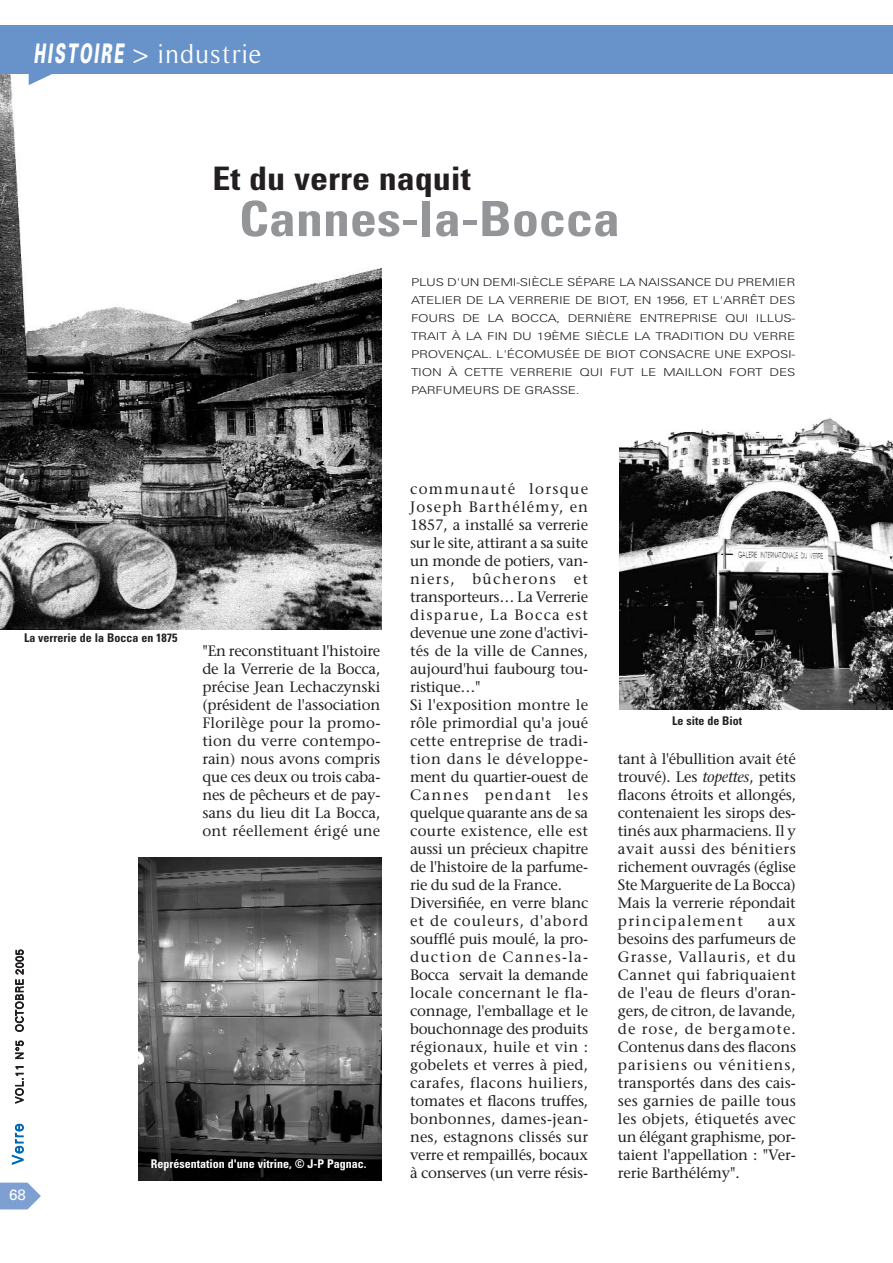
<style>
.page{position:relative;width:893px;height:1263px;background:#fff}
.page>*{position:absolute;margin:0;border:0;box-sizing:border-box;transform-origin:0 0}
.t1{font:700 condensed 48.6px "Univers";color:#939598;scale:1.11 1}
.t2{font:700 condensed 32.4px "Univers";color:#231f20;scale:1.11 1}
.t3{font:27px "Timeless";letter-spacing:.035em;color:#fff}
.t4{font:15px/18px "Stone Serif";letter-spacing:-.01em;color:#231f20;text-align:justify}
.t5{font:300 15px "Univers";letter-spacing:.085em;color:#0067b1}
.t6{font:15px "Univers";color:#fff}
.t7{font:700 condensed 12px "Univers";color:#fff}
.t8{font:700 condensed 12px "Univers";color:#231f20}
.t9{font:300 10.8px/18px "Univers";letter-spacing:-.015em;color:#231f20;text-align:justify;scale:1.25 1}
.t10{font:300 10.5px "Univers";letter-spacing:.055em;color:#231f20}
.s1{font-family:"Univers";font-weight:900}
.s2{font-style:italic}
</style>
<div class="page">
<img style="left:0;top:74px;width:381px;height:555px">
<img style="left:139px;top:857px;width:242px;height:323px">
<svg style="left:0;top:1183px;width:41px;height:26px"></svg>
<div style="left:0;top:26px;width:892px;height:48px;background:#6792ca"></div>
<svg style="left:29px;top:74px;width:24px;height:11px"></svg>
<img style="left:619px;top:418px;width:273px;height:292px">
<h3 class="t3" style="left:34px;top:43px;width:229px"><span class="s1">HISTOIRE</span> &gt; industrie</h3>
<h2 class="t2" style="left:212px;top:166px;width:234px">Et du verre naquit</h2>
<h1 class="t1" style="left:239px;top:201px;width:345px">Cannes-la-Bocca</h1>
<p class="t9" style="left:411px;top:274px;width:309px">PLUS D'UN DEMI-SIÈCLE SÉPARE LA NAISSANCE DU PREMIER ATELIER DE LA VERRERIE DE BIOT, EN 1956, ET L'ARRÊT DES FOURS DE LA BOCCA, DERNIÈRE ENTREPRISE QUI ILLUS-TRAIT À LA FIN DU 19ÈME SIÈCLE LA TRADITION DU VERRE PROVENÇAL. L'ÉCOMUSÉE DE BIOT CONSACRE UNE EXPOSI-TION À CETTE VERRERIE QUI FUT LE MAILLON FORT DES PARFUMEURS DE GRASSE.</p>
<p class="t8" style="left:24px;top:633px;width:155px">La verrerie de la Bocca en 1875</p>
<p class="t4" style="left:202px;top:643px;width:179px">"En reconstituant l'histoire de la Verrerie de la Bocca, précise Jean Lechaczynski (président de l'association Florilège pour la promo&shy;tion du verre contempo&shy;rain) nous avons compris que ces deux ou trois caba&shy;nes de pêcheurs et de pay&shy;sans du lieu dit La Bocca, ont réellement érigé une</p>
<p class="t10" style="left:16px;top:1103px;width:155px;rotate:-90deg">VOL.11 N°5 OCTOBRE 2005</p>
<p class="t5" style="left:12px;top:1164px;width:42px;rotate:-90deg">Verre</p>
<p class="t6" style="left:9px;top:1189px;width:18px">68</p>
<p class="t7" style="left:151px;top:1160px;width:217px">Représentation d'une vitrine, © J-P Pagnac.</p>
<p class="t4" style="left:410px;top:481px;width:180px;text-align:left">communauté lorsque<br>Joseph Barthélémy, en<br>1857, a installé sa verrerie sur le site, attirant a sa suite un monde de potiers, van&shy;niers, bûcherons et transporteurs… La Verrerie disparue, La Bocca est devenue une zone d'activi&shy;tés de la ville de Cannes, aujourd'hui faubourg tou&shy;ristique…"<br>Si l'exposition montre le rôle primordial qu'a joué cette entreprise de tradi&shy;tion dans le développe&shy;ment du quartier-ouest de<br>Cannes pendant les quelque quarante ans de sa courte existence, elle est aussi un précieux chapitre de l'histoire de la parfume&shy;rie du sud de la France.<br>Diversifiée, en verre blanc et de couleurs, d'abord soufflé puis moulé, la pro&shy;duction de Cannes-la-<br>Bocca servait la demande locale concernant le fla&shy;connage, l'emballage et le bouchonnage des produits régionaux, huile et vin : gobelets et verres à pied, carafes, flacons huiliers, tomates et flacons truffes, bonbonnes, dames-jean&shy;nes, estagnons clissés sur verre et rempaillés, bocaux à conserves (un verre résis-</p>
<p class="t8" style="left:672px;top:716px;width:72px">Le site de Biot</p>
<p class="t4" style="left:618px;top:751px;width:180px">tant à l'ébullition avait été trouvé). Les <span class="s2">topettes</span>, petits flacons étroits et allongés, contenaient les sirops des&shy;tinés aux pharmaciens. Il y avait aussi des bénitiers richement ouvragés (église Ste Marguerite de La Bocca)<br>Mais la verrerie répondait principalement</p>
<p class="t4" style="left:618px;top:913px;width:180px;text-indent:150px">aux besoins des parfumeurs de Grasse, Vallauris, et du Cannet qui fabriquaient de l'eau de fleurs d'oran&shy;gers, de citron, de lavande, de rose, de bergamote.<br>Contenus dans des flacons parisiens ou vénitiens, transportés dans des cais&shy;ses garnies de paille tous les objets, étiquetés avec un élégant graphisme, por&shy;taient l'appellation : "Ver&shy;rerie Barthélémy".</p>
</div>
